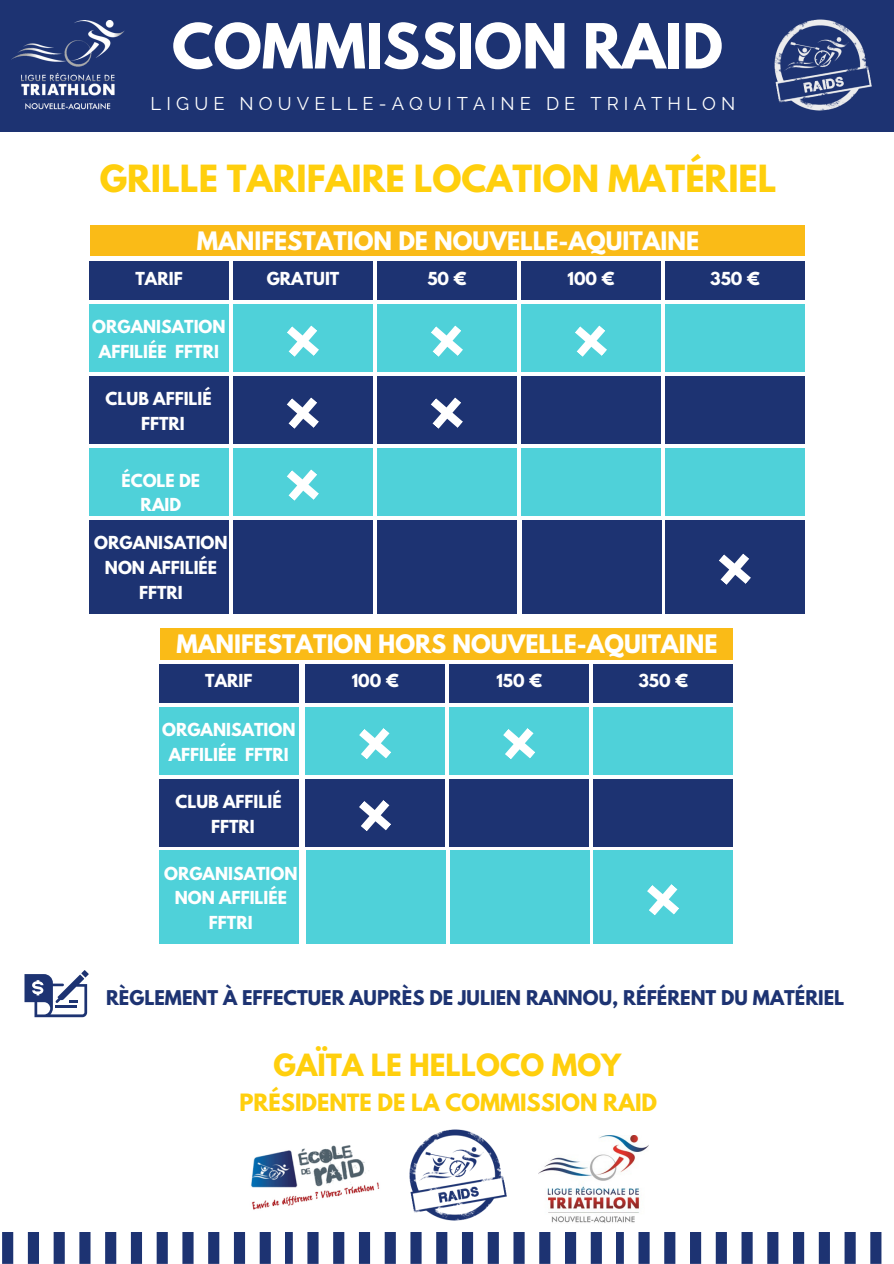
<style>
.page{position:relative;width:894px;height:1264px;background:#fff}
.page>*{position:absolute;margin:0;border:0;box-sizing:border-box;transform-origin:0 0}
.t1{font:700 55.05px "League Spartan";color:#fff}
.t2{font:700 33.15px "League Spartan";color:#ffcf0d}
.t3{font:700 27.15px "League Spartan";color:#ffcf0d}
.t4{font:700 22.5px "League Spartan";color:#fff}
.t5{font:700 21.15px "League Spartan";color:#ffcf0d}
.t6{font:18.3px "Raleway";letter-spacing:.28em;color:#fff}
.t7{font:700 18px "League Spartan";color:#1d3372}
.t8{font:700 15.9px/24.8px "League Spartan";color:#fff;text-align:center}
</style>
<div class="page">
<svg style="left:2px;top:1232px;width:269px;height:31px"></svg>
<svg style="left:285px;top:1232px;width:317px;height:31px"></svg>
<svg style="left:616px;top:1232px;width:266px;height:31px"></svg>
<div style="left:89px;top:262px;width:140px;height:38px;background:#1d3372"></div>
<div style="left:233px;top:262px;width:140px;height:38px;background:#1d3372"></div>
<div style="left:377px;top:262px;width:139px;height:38px;background:#1d3372"></div>
<div style="left:521px;top:262px;width:139px;height:38px;background:#1d3372"></div>
<div style="left:665px;top:262px;width:139px;height:38px;background:#1d3372"></div>
<div style="left:89px;top:304px;width:140px;height:68px;background:#4fd1d9"></div>
<div style="left:233px;top:304px;width:140px;height:68px;background:#4fd1d9"></div>
<div style="left:377px;top:304px;width:139px;height:68px;background:#4fd1d9"></div>
<div style="left:521px;top:304px;width:139px;height:68px;background:#4fd1d9"></div>
<div style="left:665px;top:304px;width:139px;height:68px;background:#4fd1d9"></div>
<svg style="left:431px;top:325px;width:32px;height:32px"></svg>
<svg style="left:287px;top:325px;width:32px;height:32px"></svg>
<svg style="left:575px;top:325px;width:32px;height:32px"></svg>
<div style="left:89px;top:376px;width:140px;height:68px;background:#1d3372"></div>
<div style="left:233px;top:376px;width:140px;height:68px;background:#1d3372"></div>
<div style="left:377px;top:376px;width:139px;height:68px;background:#1d3372"></div>
<div style="left:521px;top:376px;width:139px;height:68px;background:#1d3372"></div>
<div style="left:665px;top:376px;width:139px;height:68px;background:#1d3372"></div>
<svg style="left:431px;top:397px;width:32px;height:32px"></svg>
<svg style="left:287px;top:397px;width:32px;height:32px"></svg>
<div style="left:89px;top:448px;width:140px;height:68px;background:#4fd1d9"></div>
<div style="left:233px;top:448px;width:140px;height:68px;background:#4fd1d9"></div>
<div style="left:377px;top:448px;width:139px;height:68px;background:#4fd1d9"></div>
<div style="left:521px;top:448px;width:139px;height:68px;background:#4fd1d9"></div>
<div style="left:665px;top:448px;width:139px;height:68px;background:#4fd1d9"></div>
<svg style="left:287px;top:469px;width:32px;height:32px"></svg>
<div style="left:89px;top:520px;width:140px;height:93px;background:#1d3372"></div>
<div style="left:233px;top:520px;width:140px;height:93px;background:#1d3372"></div>
<div style="left:377px;top:520px;width:140px;height:93px;background:#1d3372"></div>
<div style="left:521px;top:520px;width:140px;height:93px;background:#1d3372"></div>
<div style="left:665px;top:520px;width:139px;height:93px;background:#1d3372"></div>
<div style="left:90px;top:225px;width:714px;height:31px;background:#fabb17"></div>
<svg style="left:719px;top:553px;width:32px;height:32px"></svg>
<div style="left:159px;top:664px;width:140px;height:38px;background:#1d3372"></div>
<div style="left:305px;top:664px;width:140px;height:38px;background:#1d3372"></div>
<div style="left:449px;top:664px;width:140px;height:38px;background:#1d3372"></div>
<div style="left:593px;top:664px;width:140px;height:38px;background:#1d3372"></div>
<div style="left:159px;top:706px;width:140px;height:68px;background:#4fd1d9"></div>
<div style="left:305px;top:706px;width:140px;height:68px;background:#4fd1d9"></div>
<div style="left:449px;top:706px;width:140px;height:68px;background:#4fd1d9"></div>
<div style="left:593px;top:706px;width:140px;height:68px;background:#4fd1d9"></div>
<svg style="left:359px;top:728px;width:32px;height:31px"></svg>
<svg style="left:503px;top:728px;width:32px;height:31px"></svg>
<div style="left:159px;top:778px;width:139px;height:68px;background:#1d3372"></div>
<div style="left:305px;top:778px;width:140px;height:68px;background:#1d3372"></div>
<div style="left:449px;top:778px;width:140px;height:68px;background:#1d3372"></div>
<div style="left:593px;top:778px;width:139px;height:68px;background:#1d3372"></div>
<svg style="left:359px;top:800px;width:32px;height:31px"></svg>
<div style="left:159px;top:850px;width:140px;height:94px;background:#4fd1d9"></div>
<div style="left:305px;top:850px;width:140px;height:94px;background:#4fd1d9"></div>
<div style="left:450px;top:850px;width:139px;height:94px;background:#4fd1d9"></div>
<div style="left:593px;top:850px;width:140px;height:94px;background:#4fd1d9"></div>
<div style="left:160px;top:628px;width:572px;height:31px;background:#fabb17"></div>
<svg style="left:647px;top:884px;width:32px;height:31px"></svg>
<img style="left:251px;top:1145px;width:129px;height:65px">
<div style="left:0;top:0;width:893px;height:131px;background:#1d3372"></div>
<img style="left:12px;top:20px;width:113px;height:90px">
<img style="left:774px;top:19px;width:98px;height:92px">
<img style="left:538px;top:1135px;width:110px;height:88px">
<svg style="left:24px;top:970px;width:65px;height:47px"></svg>
<img style="left:409px;top:1129px;width:98px;height:91px">
<p class="t1" style="left:172px;top:19px;width:552px">COMMISSION RAID</p>
<p class="t6" style="left:150px;top:93px;width:586px">LIGUE NOUVELLE-AQUITAINE DE TRIATHLON</p>
<p class="t2" style="left:100px;top:162px;width:678px">GRILLE TARIFAIRE LOCATION MATÉRIEL</p>
<p class="t4" style="left:197px;top:230px;width:504px">MANIFESTATION DE NOUVELLE-AQUITAINE</p>
<p class="t8" style="left:135px;top:268px;width:49px">TARIF</p>
<p class="t8" style="left:267px;top:268px;width:74px">GRATUIT</p>
<p class="t8" style="left:427px;top:268px;width:41px">50 €</p>
<p class="t8" style="left:567px;top:268px;width:49px">100 €</p>
<p class="t8" style="left:710px;top:268px;width:51px">350 €</p>
<p class="t8" style="left:92px;top:317px;width:135px">ORGANISATION<br>AFFILIÉE FFTRI</p>
<p class="t8" style="left:106px;top:388px;width:108px">CLUB AFFILIÉ<br>FFTRI</p>
<p class="t8" style="left:121px;top:470px;width:80px">ÉCOLE DE<br>RAID</p>
<p class="t8" style="left:94px;top:532px;width:135px">ORGANISATION<br>NON AFFILIÉE<br>FFTRI</p>
<p class="t4" style="left:176px;top:632px;width:542px">MANIFESTATION HORS NOUVELLE-AQUITAINE</p>
<p class="t8" style="left:205px;top:670px;width:49px">TARIF</p>
<p class="t8" style="left:351px;top:670px;width:49px">100 €</p>
<p class="t8" style="left:496px;top:670px;width:47px">150 €</p>
<p class="t8" style="left:638px;top:670px;width:51px">350 €</p>
<p class="t8" style="left:162px;top:719px;width:135px">ORGANISATION<br>AFFILIÉE FFTRI</p>
<p class="t8" style="left:175px;top:791px;width:108px">CLUB AFFILIÉ<br>FFTRI</p>
<p class="t8" style="left:164px;top:862px;width:135px">ORGANISATION<br>NON AFFILIÉE<br>FFTRI</p>
<p class="t7" style="left:106px;top:988px;width:739px">RÈGLEMENT À EFFECTUER AUPRÈS DE JULIEN RANNOU, RÉFÉRENT DU MATÉRIEL</p>
<p class="t3" style="left:273px;top:1051px;width:349px">GAÏTA LE HELLOCO MOY</p>
<p class="t5" style="left:239px;top:1091px;width:419px">PRÉSIDENTE DE LA COMMISSION RAID</p>
</div>
